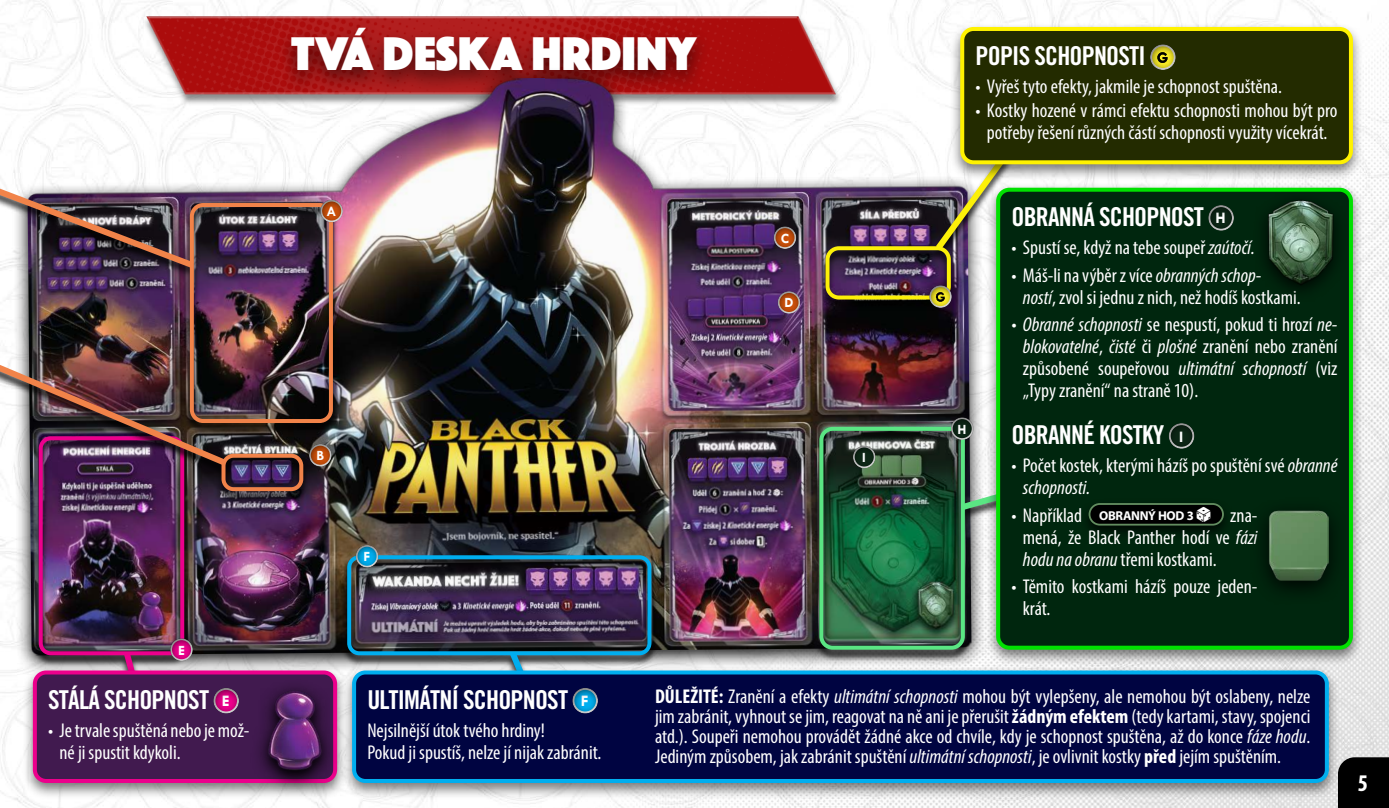
<style>
.page{position:relative;width:1389px;height:808px;background:#fff}
.page>*{position:absolute;margin:0;border:0;box-sizing:border-box;transform-origin:0 0}
.t1{font:49px "Phosphate Pro Solid";color:#fff}
.t2{font:26px "Trade Gothic Bold Cond Twenty";letter-spacing:-.03em;color:#fff}
.t3{font:700 condensed 24px "Myriad Pro";color:#fff}
.t4{font:condensed 20px/22px "Myriad Pro";color:#fff}
.t5{font:700 14.2px "Tw Cen";color:#fff}
.s1{font-family:"Tw Cen";font-weight:700;font-size:16.2px}
.s2{font-style:italic}
.s3{font-weight:700;font-stretch:normal;font-size:12.8px}
.s4{font-family:"Dice Throne Dice";font-stretch:normal;font-size:18.4px}
.s5{font-weight:700}
</style>
<div class="page">
<img style="left:0;top:0;width:1389px;height:808px">
<div style="left:1338px;top:757px;width:51px;height:51px;background:#000"></div>
<img style="left:133px;top:0;width:722px;height:67px">
<div style="left:276px;top:20px;width:435px;height:74px;background:#000;opacity:.54"></div>
<div style="left:13px;top:67px;width:974px;height:608px;background:#000;opacity:.92"></div>
<img style="left:27px;top:74px;width:944px;height:581px">
<div style="left:0;top:147px;width:339px;height:288px;background:#000;opacity:.7"></div>
<img style="left:0;top:142px;width:200px;height:131px">
<div style="left:190px;top:203px;width:143px;height:220px;border:4px solid #f18349;border-radius:11px"></div>
<div style="left:819px;top:141px;width:203px;height:170px;background:#000;opacity:.7"></div>
<svg style="left:930px;top:134px;width:93px;height:122px"></svg>
<div style="left:826px;top:246px;width:125px;height:53px;border:4px solid #fcf008;border-radius:11px"></div>
<div style="left:813px;top:426px;width:208px;height:235px;background:#000;opacity:.7"></div>
<svg style="left:955px;top:485px;width:30px;height:29px"></svg>
<div style="left:819px;top:427px;width:146px;height:223px;border:4px solid #5ae583;border-radius:11px"></div>
<div style="left:985px;top:182px;width:379px;height:484px;background:#000;opacity:.52"></div>
<div style="left:998px;top:190px;width:353px;height:458px;background:#00260e;border-radius:11px"></div>
<div style="left:1207px;top:201px;width:41px;height:30px;background:#000;opacity:.75"></div>
<div style="left:1167px;top:419px;width:38px;height:30px;background:#000;opacity:.75"></div>
<div style="left:1079px;top:498px;width:154px;height:43px;background:#000;opacity:.75"></div>
<div style="left:1090px;top:504px;width:133px;height:21px;background:#000;border-radius:10px"></div>
<div style="left:1089px;top:503px;width:135px;height:23px;border:2px solid #638d60;border-radius:10px"></div>
<div style="left:996px;top:188px;width:357px;height:462px;border:4px solid #00e100;border-radius:11px"></div>
<div style="left:33px;top:436px;width:157px;height:294px;background:#000;opacity:.75"></div>
<div style="left:39px;top:436px;width:145px;height:219px;border:4px solid #ec008c;border-radius:10px"></div>
<svg style="left:120px;top:646px;width:31px;height:19px"></svg>
<div style="left:341px;top:555px;width:316px;height:171px;background:#000;opacity:.75"></div>
<div style="left:347px;top:555px;width:304px;height:100px;border:4px solid #00aeef;border-radius:10px"></div>
<svg style="left:505px;top:645px;width:40px;height:20px"></svg>
<div style="left:341px;top:665px;width:999px;height:135px;background:#000;opacity:.52"></div>
<div style="left:354px;top:672px;width:973px;height:109px;background:#000441;border-radius:11px"></div>
<div style="left:571px;top:684px;width:39px;height:30px;background:#000;opacity:.75"></div>
<div style="left:352px;top:670px;width:977px;height:113px;border:4px solid #00aeef;border-radius:11px"></div>
<div style="left:22px;top:665px;width:326px;height:135px;background:#000;opacity:.52"></div>
<div style="left:35px;top:672px;width:300px;height:109px;background:#411a4f;border-radius:11px"></div>
<div style="left:212px;top:684px;width:39px;height:30px;background:#000;opacity:.75"></div>
<div style="left:33px;top:670px;width:304px;height:113px;border:4px solid #ec008c;border-radius:11px"></div>
<div style="left:250px;top:678px;width:90px;height:121px;background:#000;opacity:.92"></div>
<img style="left:261px;top:688px;width:69px;height:95px">
<div style="left:1253px;top:190px;width:96px;height:114px;background:#00250d"></div>
<img style="left:1267px;top:199px;width:69px;height:91px">
<div style="left:772px;top:223px;width:38px;height:26px;background:#000;opacity:.75"></div>
<div style="left:928px;top:282px;width:37px;height:26px;background:#000;opacity:.75"></div>
<div style="left:776px;top:288px;width:38px;height:26px;background:#000;opacity:.75"></div>
<div style="left:851px;top:442px;width:34px;height:26px;background:#000;opacity:.75"></div>
<div style="left:949px;top:414px;width:38px;height:26px;background:#000;opacity:.75"></div>
<div style="left:319px;top:196px;width:37px;height:26px;background:#000;opacity:.75"></div>
<div style="left:0;top:337px;width:310px;height:166px;background:#000;opacity:.75"></div>
<div style="left:222px;top:454px;width:81px;height:37px;border:4px solid #f18349;border-radius:10px"></div>
<img style="left:0;top:332px;width:231px;height:138px">
<div style="left:307px;top:441px;width:36px;height:26px;background:#000;opacity:.75"></div>
<div style="left:354px;top:542px;width:36px;height:26px;background:#000;opacity:.75"></div>
<div style="left:169px;top:635px;width:36px;height:26px;background:#000;opacity:.75"></div>
<div style="left:949px;top:22px;width:415px;height:159px;background:#000;opacity:.52"></div>
<div style="left:962px;top:29px;width:389px;height:133px;background:#232b00;border-radius:11px"></div>
<div style="left:1149px;top:40px;width:41px;height:30px;background:#000;opacity:.75"></div>
<div style="left:960px;top:27px;width:393px;height:137px;border:4px solid #fff200;border-radius:11px"></div>
<img style="left:1269px;top:510px;width:60px;height:71px">
<p class="t5" style="left:178px;top:641px;width:8px">E</p>
<h2 class="t2" style="left:48px;top:684px;width:183px">STÁLÁ SCHOPNOST <span class="s1">E</span></h2>
<p class="t4" style="left:60px;top:719px;width:191px;text-indent:-11px">• Je trvale spuštěná nebo je mož&shy;né ji spustit kdykoli.</p>
<h1 class="t1" style="left:291px;top:19px;width:406px">TVÁ DESKA HRDINY</h1>
<p class="t5" style="left:327px;top:203px;width:11px">A</p>
<p class="t5" style="left:316px;top:447px;width:9px">B</p>
<p class="t5" style="left:364px;top:548px;width:8px">F</p>
<p class="t5" style="left:781px;top:230px;width:10px">C</p>
<p class="t5" style="left:784px;top:294px;width:11px">D</p>
<p class="t5" style="left:862px;top:449px;width:5px">I</p>
<h2 class="t2" style="left:976px;top:40px;width:172px">POPIS SCHOPNOSTI</h2>
<p class="t4" style="left:976px;top:75px;width:308px">• Vyřeš tyto efekty, jakmile je schopnost spuštěna.</p>
<p class="t4" style="left:976px;top:99px;width:363px;text-align:center">• Kostky hozené v rámci efektu schopnosti mohou být pro potřeby řešení různých částí schopnosti využity vícekrát.</p>
<p class="t5" style="left:958px;top:420px;width:11px">H</p>
<h2 class="t2" style="left:1011px;top:201px;width:216px">OBRANNÁ SCHOPNOST <span class="s1">H</span></h2>
<p class="t4" style="left:1011px;top:236px;width:245px">• Spustí se, když na tebe soupeř <span class="s2">zaútočí.</span></p>
<p class="t4" style="left:1023px;top:264px;width:279px;text-indent:-11px">• Máš-li na výběr z více <span class="s2">obranných schop-<br>ností</span>, zvol si jednu z nich, než hodíš kostkami.</p>
<p class="t4" style="left:1023px;top:313px;width:316px;text-align:justify;text-indent:-11px"><span class="s2">• Obranné schopnosti</span> se nespustí, pokud ti hrozí <span class="s2">ne&shy;blokovatelné</span>, <span class="s2">čisté</span> či <span class="s2">plošné</span> zranění nebo zranění způsobené soupeřovou <span class="s2">ultimátní schopností</span> (viz „Typy zranění“ na straně 10).</p>
<h2 class="t2" style="left:1011px;top:419px;width:173px">OBRANNÉ KOSTKY <span class="s1">I</span></h2>
<p class="t4" style="left:1023px;top:454px;width:316px;text-indent:-11px">• Počet kostek, kterými házíš po spuštění své <span class="s2">obranné schopnosti.</span></p>
<p class="t4" style="left:1023px;top:504px;width:236px;text-align:justify;text-indent:-11px">• Například <span class="s3">OBRANNÝ HOD 3</span> <span class="s4">1</span> zna&shy;mená, že Black Panther hodí ve <span class="s2">fázi hodu na obranu</span> třemi kostkami.</p>
<p class="t4" style="left:1023px;top:575px;width:236px;text-indent:-11px">• Těmito kostkami házíš pouze jeden&shy;krát.</p>
<h2 class="t2" style="left:367px;top:684px;width:223px">ULTIMÁTNÍ SCHOPNOST <span class="s1">F</span></h2>
<p class="t4" style="left:367px;top:719px;width:235px">Nejsilnější útok tvého hrdiny!<br>Pokud ji spustíš, nelze jí nijak zabránit.</p>
<p class="t4" style="left:655px;top:686px;width:657px;line-height:20px;text-align:justify"><span class="s5">DŮLEŽITÉ:</span> Zranění a efekty <span class="s2">ultimátní schopnosti</span> mohou být vylepšeny, ale nemohou být oslabeny, nelze jim zabránit, vyhnout se jim, reagovat na ně ani je přerušit <span class="s5">žádným efektem</span> (tedy kartami, stavy, spojenci atd.). Soupeři nemohou provádět žádné akce od chvíle, kdy je schopnost spuštěna, až do konce <span class="s2">fáze hodu</span>.<br>Jediným způsobem, jak zabránit spuštění <span class="s2">ultimátní schopnosti</span>, je ovlivnit kostky <span class="s5">před</span> jejím spuštěním.</p>
<p class="t3" style="left:1358px;top:767px;width:12px">5</p>
</div>
